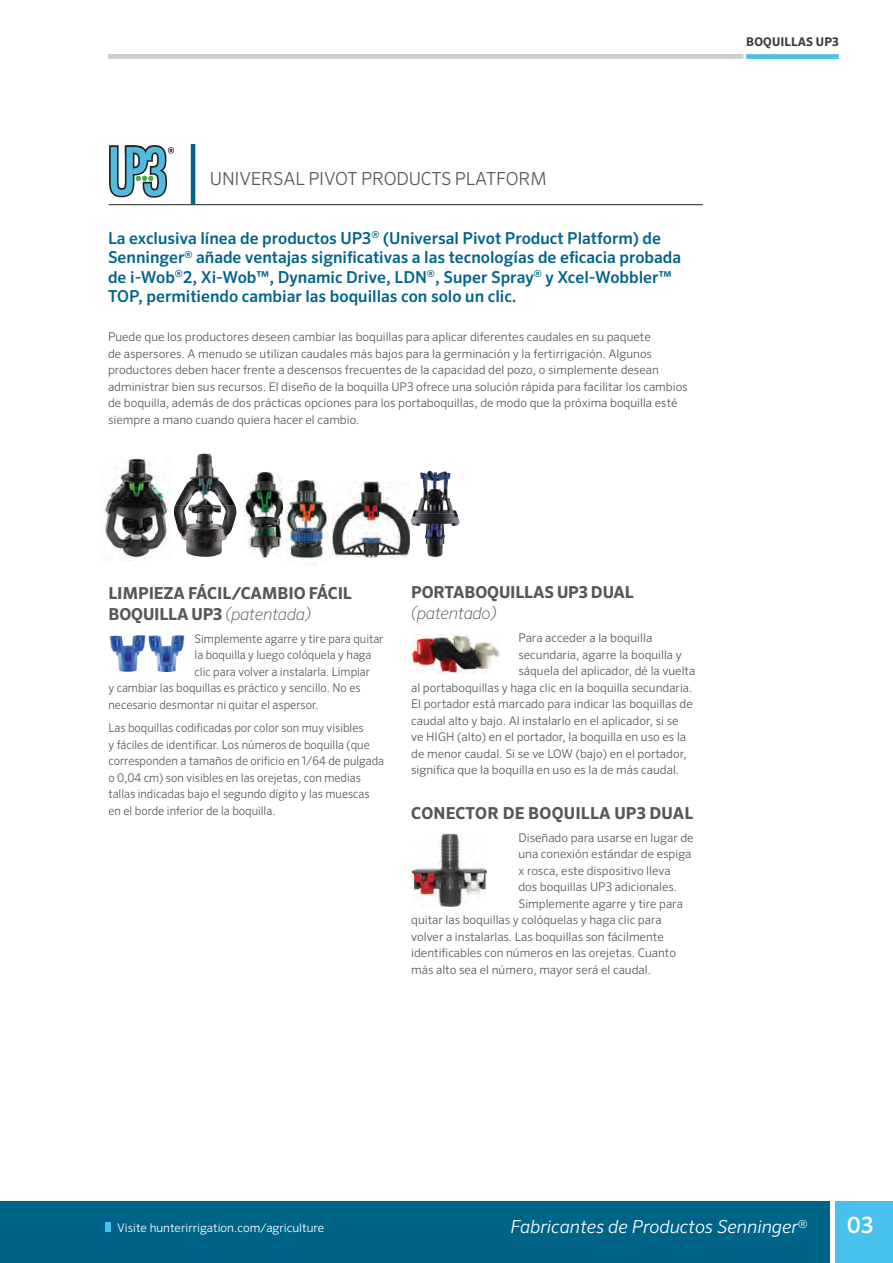
<style>
.page{position:relative;width:893px;height:1263px;background:#fff}
.page>*{position:absolute;margin:0;border:0;box-sizing:border-box;transform-origin:0 0}
.t1{font:500 22.5px "Sero Pro";color:#fff}
.t2{font:italic 300 18px "Sero Pro";color:#fff}
.t3{font:300 18px "Sero Pro";letter-spacing:-.01em;color:#565855}
.t4{font:500 16.5px/19.5px "Sero Pro";color:#006489}
.t5{font:700 16.5px/21px "Sero Pro";letter-spacing:-.01em;color:#565855}
.t6{font:700 16.5px "Sero Pro";letter-spacing:.01em;color:#565855}
.t7{font:italic 200 16.5px "Sero Pro";letter-spacing:-.02em;color:#565855}
.t8{font:300 12px/16.5px "Sero Pro";color:#565855}
.t9{font:300 12px/16.5px "Sero Pro";color:#565855;scale:.95 1}
.t10{font:300 12px "Sero Pro";color:#fff}
.t11{font:700 12px "Sero Pro";letter-spacing:.01em;color:#3e3e3f}
.s1{font-weight:200;font-style:italic}
.s2{font-style:normal}
</style>
<div class="page">
<div style="left:0;top:1201px;width:829px;height:62px;background:#006489"></div>
<div style="left:106px;top:1222px;width:5px;height:10px;background:#48c1ef"></div>
<div style="left:835px;top:1201px;width:58px;height:62px;background:#48c1ef"></div>
<div style="left:108px;top:54px;width:731px;height:5px;background:#d0cecc"></div>
<svg style="left:743px;top:54px;width:3px;height:5px"></svg>
<div style="left:746px;top:54px;width:93px;height:5px;background:#48c1ef"></div>
<img style="left:285px;top:480px;width:43px;height:85px">
<hr style="left:109px;top:204px;width:594px;height:1px;background:#231f20">
<hr style="left:191px;top:144px;width:4px;height:60px;background:#006489">
<img style="left:413px;top:471px;width:44px;height:43px">
<img style="left:411px;top:514px;width:32px;height:43px">
<img style="left:174px;top:454px;width:62px;height:103px">
<img style="left:412px;top:834px;width:74px;height:73px">
<img style="left:411px;top:634px;width:89px;height:40px">
<img style="left:148px;top:635px;width:37px;height:37px">
<img style="left:109px;top:635px;width:37px;height:37px">
<img style="left:333px;top:481px;width:77px;height:76px">
<img style="left:105px;top:457px;width:66px;height:101px">
<img style="left:244px;top:472px;width:39px;height:86px">
<svg style="left:109px;top:145px;width:65px;height:53px"></svg>
<h2 class="t3" style="left:210px;top:168px;width:338px">UNIVERSAL PIVOT PRODUCTS PLATFORM</h2>
<p class="t4" style="left:108px;top:228px;width:575px">La exclusiva línea de productos UP3<sup>®</sup> (Universal Pivot Product Platform) de Senninger<sup>®</sup> añade ventajas significativas a las tecnologías de eficacia probada de i-Wob<sup>®</sup>2, Xi-Wob™, Dynamic Drive, LDN<sup>®</sup>, Super Spray<sup>®</sup> y Xcel-Wobbler™ TOP, permitiendo cambiar las boquillas con solo un clic.</p>
<p class="t8" style="left:108px;top:329px;width:581px">Puede que los productores deseen cambiar las boquillas para aplicar diferentes caudales en su paquete<br>de aspersores. A menudo se utilizan caudales más bajos para la germinación y la fertirrigación. Algunos productores deben hacer frente a descensos frecuentes de la capacidad del pozo, o simplemente desean administrar bien sus recursos. El diseño de la boquilla UP3 ofrece una solución rápida para facilitar los cambios de boquilla, además de dos prácticas opciones para los portaboquillas, de modo que la próxima boquilla esté siempre a mano cuando quiera hacer el cambio.</p>
<p class="t11" style="left:746px;top:35px;width:94px">BOQUILLAS UP3</p>
<h3 class="t5" style="left:109px;top:582px;width:245px">LIMPIEZA FÁCIL/CAMBIO FÁCIL<br>BOQUILLA UP3 <span class="s1">(patentada)</span></h3>
<p class="t9" style="left:195px;top:630px;width:200px">Simplemente agarre y tire para quitar</p>
<p class="t9" style="left:195px;top:647px;width:188px">la boquilla y luego colóquela y haga</p>
<p class="t9" style="left:195px;top:663px;width:186px">clic para volver a instalarla. Limpiar</p>
<p class="t9" style="left:108px;top:680px;width:267px">y cambiar las boquillas es práctico y sencillo. No es</p>
<p class="t9" style="left:108px;top:696px;width:223px">necesario desmontar ni quitar el aspersor.</p>
<p class="t9" style="left:108px;top:719px;width:292px">Las boquillas codificadas por color son muy visibles<br>y fáciles de identificar. Los números de boquilla (que corresponden a tamaños de orificio en 1/64 de pulgada o 0,04 cm) son visibles en las orejetas, con medias tallas indicadas bajo el segundo dígito y las muescas en el borde inferior de la boquilla.</p>
<h3 class="t5" style="left:411px;top:582px;width:224px">PORTABOQUILLAS UP3 DUAL</h3>
<h3 class="t7" style="left:411px;top:603px;width:87px">(patentado)</h3>
<p class="t8" style="left:518px;top:630px;width:135px">Para acceder a la boquilla</p>
<p class="t8" style="left:518px;top:646px;width:165px">secundaria, agarre la boquilla y</p>
<p class="t8" style="left:518px;top:663px;width:178px">sáquela del aplicador, dé la vuelta</p>
<p class="t8" style="left:411px;top:679px;width:283px">al portaboquillas y haga clic en la boquilla secundaria.</p>
<p class="t8" style="left:411px;top:696px;width:283px">El portador está marcado para indicar las boquillas de</p>
<p class="t8" style="left:411px;top:712px;width:269px">caudal alto y bajo. Al instalarlo en el aplicador, si se</p>
<p class="t8" style="left:411px;top:729px;width:276px">ve HIGH (alto) en el portador, la boquilla en uso es la</p>
<p class="t8" style="left:411px;top:745px;width:277px">de menor caudal. Si se ve LOW (bajo) en el portador,</p>
<p class="t8" style="left:411px;top:762px;width:270px">significa que la boquilla en uso es la de más caudal.</p>
<h3 class="t6" style="left:411px;top:803px;width:283px">CONECTOR DE BOQUILLA UP3 DUAL</h3>
<p class="t8" style="left:518px;top:829px;width:177px">Diseñado para usarse en lugar de</p>
<p class="t8" style="left:518px;top:846px;width:175px">una conexión estándar de espiga</p>
<p class="t8" style="left:518px;top:862px;width:154px">x rosca, este dispositivo lleva</p>
<p class="t8" style="left:518px;top:879px;width:160px">dos boquillas UP3 adicionales.</p>
<p class="t8" style="left:518px;top:895px;width:166px">Simplemente agarre y tire para</p>
<p class="t8" style="left:411px;top:912px;width:252px">quitar las boquillas y colóquelas y haga clic para</p>
<p class="t8" style="left:411px;top:928px;width:254px">volver a instalarlas. Las boquillas son fácilmente</p>
<p class="t8" style="left:411px;top:945px;width:266px">identificables con números en las orejetas. Cuanto</p>
<p class="t8" style="left:411px;top:961px;width:241px">más alto sea el número, mayor será el caudal.</p>
<p class="t10" style="left:117px;top:1220px;width:209px">Visite hunterirrigation.com/agriculture</p>
<h2 class="t2" style="left:510px;top:1216px;width:299px">Fabricantes de Productos Senninger<span class="s2">®</span></h2>
<h1 class="t1" style="left:847px;top:1211px;width:28px">03</h1>
</div>
